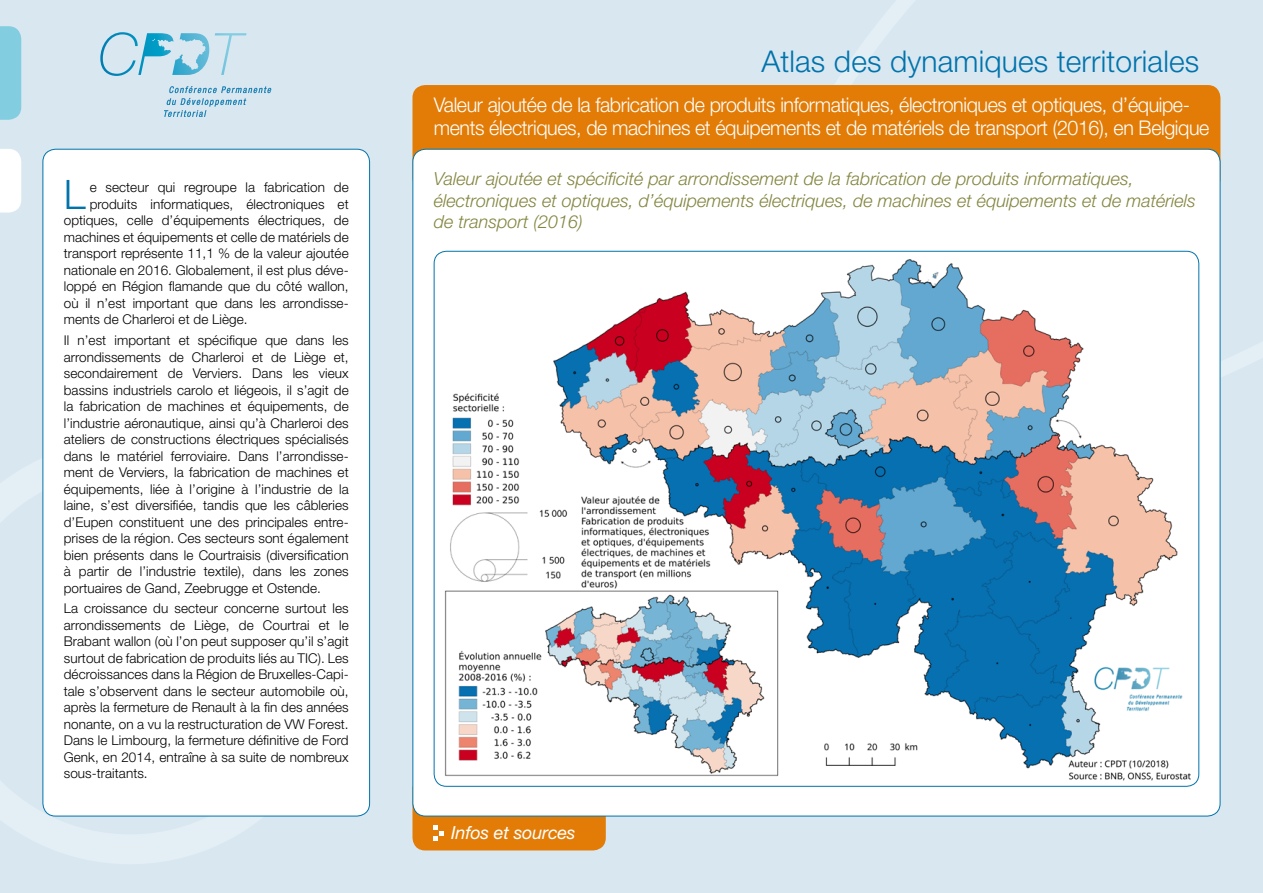
<style>
.page{position:relative;width:1263px;height:893px;background:#d9e7f1}
.page>*{position:absolute;margin:0;border:0;box-sizing:border-box;transform-origin:0 0}
.t1{font:300 40.65px "Helvetica Neue LT Std";color:#0073ab}
.t2{font:300 30px "Helvetica Neue LT Std";letter-spacing:.005em;color:#0073ab}
.t3{font:300 20.25px/22.5px "Helvetica Neue LT Std";letter-spacing:-.02em;color:#fff}
.t4{font:italic 300 18px/21.6px "Helvetica Neue LT Std";color:#83853f}
.t5{font:italic 18px "Helvetica Neue LT Std";letter-spacing:-.01em;color:#fff}
.t6{font:300 13.5px/16.5px "Helvetica Neue LT Std";letter-spacing:.005em;color:#000;text-align:justify}
</style>
<div class="page">
<div style="left:412px;top:85px;width:808px;height:106px;background:#e27c07;border-radius:13px"></div>
<svg style="left:164px;top:86px;width:107px;height:31px"></svg>
<svg style="left:215px;top:33px;width:32px;height:42px"></svg>
<svg style="left:100px;top:32px;width:109px;height:44px"></svg>
<div style="left:0;top:26px;width:21px;height:94px;background:#83cde1"></div>
<svg style="left:0;top:149px;width:21px;height:64px"></svg>
<div style="left:43px;top:149px;width:327px;height:667px;background:#fff;border-radius:13px"></div>
<div style="left:413px;top:149px;width:807px;height:667px;background:#fff;border-radius:13px"></div>
<svg style="left:412px;top:787px;width:194px;height:63px"></svg>
<img style="left:438px;top:251px;width:757px;height:533px">
<h1 class="t1" style="left:64px;top:170px;width:23px">L</h1>
<p class="t6" style="left:90px;top:179px;width:260px">e secteur qui regroupe la fabrication de</p>
<p class="t6" style="left:90px;top:196px;width:260px">produits informatiques, électroniques et</p>
<p class="t6" style="left:64px;top:212px;width:286px">optiques, celle d’équipements électriques, de</p>
<p class="t6" style="left:64px;top:229px;width:286px">machines et équipements et celle de matériels de</p>
<p class="t6" style="left:64px;top:245px;width:286px">transport représente 11,1 % de la valeur ajoutée</p>
<p class="t6" style="left:64px;top:262px;width:286px">nationale en 2016. Globalement, il est plus déve-</p>
<p class="t6" style="left:64px;top:278px;width:286px">loppé en Région flamande que du côté wallon,</p>
<p class="t6" style="left:64px;top:295px;width:286px">où il n’est important que dans les arrondisse-</p>
<p class="t6" style="left:64px;top:311px;width:185px">ments de Charleroi et de Liège.</p>
<p class="t6" style="left:64px;top:332px;width:286px">Il n’est important et spécifique que dans les arrondissements de Charleroi et de Liège et, secondairement de Verviers. Dans les vieux bassins industriels carolo et liégeois, il s’agit de la fabrication de machines et équipements, de l’industrie aéronautique, ainsi qu’à Charleroi des ateliers de constructions électriques spécialisés dans le matériel ferroviaire. Dans l’arrondisse&shy;ment de Verviers, la fabrication de machines et équipements, liée à l’origine à l’industrie de la laine, s’est diversifiée, tandis que les câbleries d’Eupen constituent une des principales entre&shy;prises de la région. Ces secteurs sont également bien présents dans le Courtraisis (diversification à partir de l’industrie textile), dans les zones portuaires de Gand, Zeebrugge et Ostende.</p>
<p class="t6" style="left:64px;top:600px;width:286px">La croissance du secteur concerne surtout les arrondissements de Liège, de Courtrai et le Brabant wallon (où l’on peut supposer qu’il s’agit surtout de fabrication de produits liés au TIC). Les décroissances dans la Région de Bruxelles-Capi&shy;tale s’observent dans le secteur automobile où, après la fermeture de Renault à la fin des années nonante, on a vu la restructuration de VW Forest.<br>Dans le Limbourg, la fermeture définitive de Ford Genk, en 2014, entraîne à sa suite de nombreux sous-traitants.</p>
<h2 class="t2" style="left:761px;top:43px;width:439px">Atlas des dynamiques territoriales</h2>
<h3 class="t3" style="left:434px;top:93px;width:777px">Valeur ajoutée de la fabrication de produits informatiques, électroniques et optiques, d’équipe&shy;ments électriques, de machines et équipements et de matériels de transport (2016), en Belgique</h3>
<h3 class="t4" style="left:434px;top:168px;width:764px">Valeur ajoutée et spécificité par arrondissement de la fabrication de produits informatiques, électroniques et optiques, d’équipements électriques, de machines et équipements et de matériels de transport (2016)</h3>
<h3 class="t5" style="left:451px;top:822px;width:126px">Infos et sources</h3>
</div>
